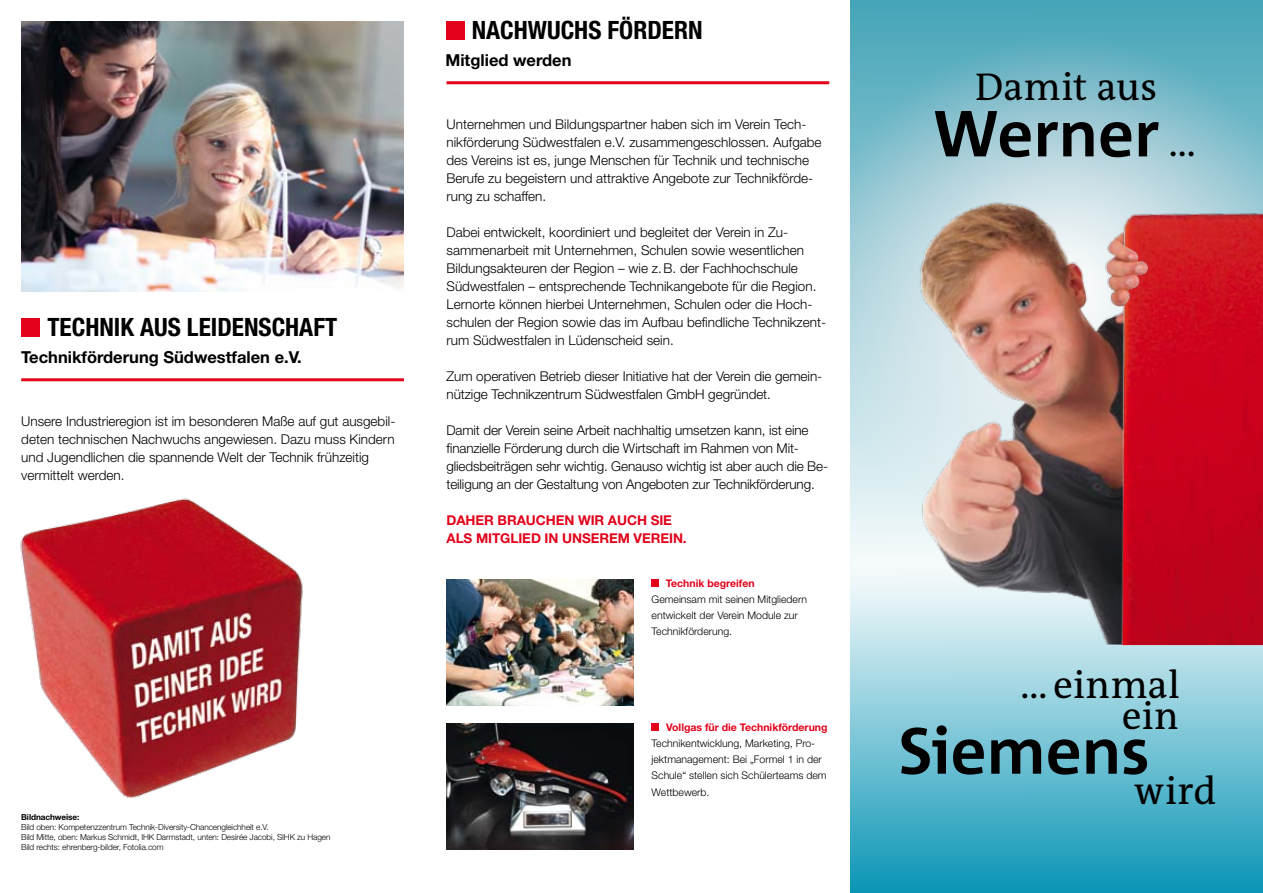
<style>
.page{position:relative;width:1263px;height:893px;background:#fff}
.page>*{position:absolute;margin:0;border:0;box-sizing:border-box;transform-origin:0 0}
.t1{font:700 64.95px "Corpid";color:#000}
.t2{font:39px "The Antiqua B W5 Plain";letter-spacing:.01em;color:#000}
.t3{font:700 condensed 25.35px "Helvetica Neue";color:#000}
.t4{font:700 16.5px "Helvetica Neue";color:#000}
.t5{font:300 13.5px/18px "Helvetica Neue";color:#000}
.t6{font:700 13.5px/18px "Helvetica Neue";letter-spacing:.105em;color:#e2001a}
.t7{font:300 10.5px/16.2px "Helvetica Neue";color:#000}
.t8{font:700 10.5px "Helvetica Neue";color:#e2001a}
.t9{font:300 8.25px/9.9px "Helvetica Neue";letter-spacing:-.01em;color:#000}
.t10{font:700 8.25px "Helvetica Neue";letter-spacing:-.01em;color:#000}
.s1{font-family:"The Antiqua B W5 Plain";font-weight:400;font-size:39px}
</style>
<div class="page">
<svg style="left:850px;top:0;width:413px;height:560px;background:#87c1ce"></svg>
<div style="left:850px;top:562px;width:413px;height:331px;background:linear-gradient(to bottom,#fffefe,#0b95b6)"></div>
<img style="left:21px;top:21px;width:383px;height:270px">
<img style="left:446px;top:723px;width:188px;height:126px">
<img style="left:446px;top:579px;width:188px;height:126px">
<hr style="left:21px;top:378px;width:383px;height:3px;background:#e2001a">
<hr style="left:446px;top:81px;width:383px;height:3px;background:#e2001a">
<div style="left:21px;top:318px;width:18px;height:18px;background:#e2001a"></div>
<div style="left:446px;top:21px;width:18px;height:18px;background:#e2001a"></div>
<img style="left:1089px;top:179px;width:174px;height:466px">
<img style="left:902px;top:188px;width:273px;height:457px">
<img style="left:20px;top:498px;width:283px;height:300px">
<div style="left:652px;top:723px;width:7px;height:8px;background:#e2001a"></div>
<div style="left:652px;top:579px;width:7px;height:8px;background:#e2001a"></div>
<h3 class="t3" style="left:47px;top:312px;width:291px">TECHNIK AUS LEIDENSCHAFT</h3>
<p class="t4" style="left:21px;top:347px;width:282px">Technikförderung Südwestfalen e.V.</p>
<p class="t5" style="left:21px;top:412px;width:376px">Unsere Industrieregion ist im besonderen Maße auf gut ausgebil&shy;deten technischen Nachwuchs angewiesen. Dazu muss Kindern und Jugendlichen die spannende Welt der Technik frühzeitig vermittelt werden.</p>
<p class="t10" style="left:21px;top:812px;width:60px">Bildnachweise:</p>
<p class="t9" style="left:21px;top:822px;width:311px">Bild oben: Kompetenzzentrum Technik-Diversity-Chancengleichheit e.V.<br>Bild Mitte, oben: Markus Schmidt, IHK Darmstadt, unten: Desirée Jacobi, SIHK zu Hagen<br>Bild rechts: ehrenberg-bilder, Fotolia.com</p>
<h3 class="t3" style="left:472px;top:15px;width:15px">NACH</h3>
<h3 class="t3" style="left:528px;top:15px;width:34px">WUCHS</h3>
<h3 class="t3" style="left:607px;top:15px;width:41px">FÖRDERN</h3>
<p class="t4" style="left:445px;top:50px;width:128px">Mitglied werden</p>
<p class="t5" style="left:446px;top:115px;width:377px">Unternehmen und Bildungspartner haben sich im Verein Tech&shy;nikförderung Südwestfalen e.V. zusammengeschlossen. Aufgabe des Vereins ist es, junge Menschen für Technik und technische Berufe zu begeistern und attraktive Angebote zur Technikförde&shy;rung zu schaffen.</p>
<p class="t5" style="left:446px;top:223px;width:381px">Dabei entwickelt, koordiniert und begleitet der Verein in Zu&shy;sammenarbeit mit Unternehmen, Schulen sowie wesentlichen Bildungsakteuren der Region – wie z.B. der Fachhochschule Südwestfalen – entsprechende Technikangebote für die Region.<br>Lernorte können hierbei Unternehmen, Schulen oder die Hoch&shy;schulen der Region sowie das im Aufbau befindliche Technikzent&shy;rum Südwestfalen in Lüdenscheid sein.</p>
<p class="t5" style="left:446px;top:367px;width:377px">Zum operativen Betrieb dieser Initiative hat der Verein die gemein&shy;nützige Technikzentrum Südwestfalen GmbH gegründet.</p>
<p class="t5" style="left:446px;top:421px;width:383px">Damit der Verein seine Arbeit nachhaltig umsetzen kann, ist eine finanzielle Förderung durch die Wirtschaft im Rahmen von Mit&shy;gliedsbeiträgen sehr wichtig. Genauso wichtig ist aber auch die Be&shy;teiligung an der Gestaltung von Angeboten zur Technikförderung.</p>
<p class="t6" style="left:446px;top:511px;width:242px">Daher brauchen wir auch Sie als Mitglied in unserem Verein.</p>
<p class="t8" style="left:666px;top:577px;width:90px">Technik begreifen</p>
<p class="t7" style="left:652px;top:591px;width:157px">Gemeinsam mit seinen Mitgliedern entwickelt der Verein Module zur<br>Technikförderung.</p>
<p class="t8" style="left:666px;top:721px;width:163px">Vollgas für die Technikförderung</p>
<p class="t7" style="left:652px;top:735px;width:177px">Technikentwicklung, Marketing, Pro&shy;jektmanagement: Bei „Formel 1 in der<br>Schule“ stellen sich Schülerteams dem<br>Wettbewerb.</p>
<h2 class="t2" style="left:975px;top:62px;width:184px">Damit aus</h2>
<h1 class="t1" style="left:933px;top:98px;width:264px">Werner <span class="s1">...</span></h1>
<h2 class="t2" style="left:1020px;top:660px;width:161px">... einmal</h2>
<h2 class="t2" style="left:1122px;top:690px;width:58px">ein</h2>
<h1 class="t1" style="left:898px;top:715px;width:252px">Siemens</h1>
<h2 class="t2" style="left:1134px;top:766px;width:84px">wird</h2>
</div>
